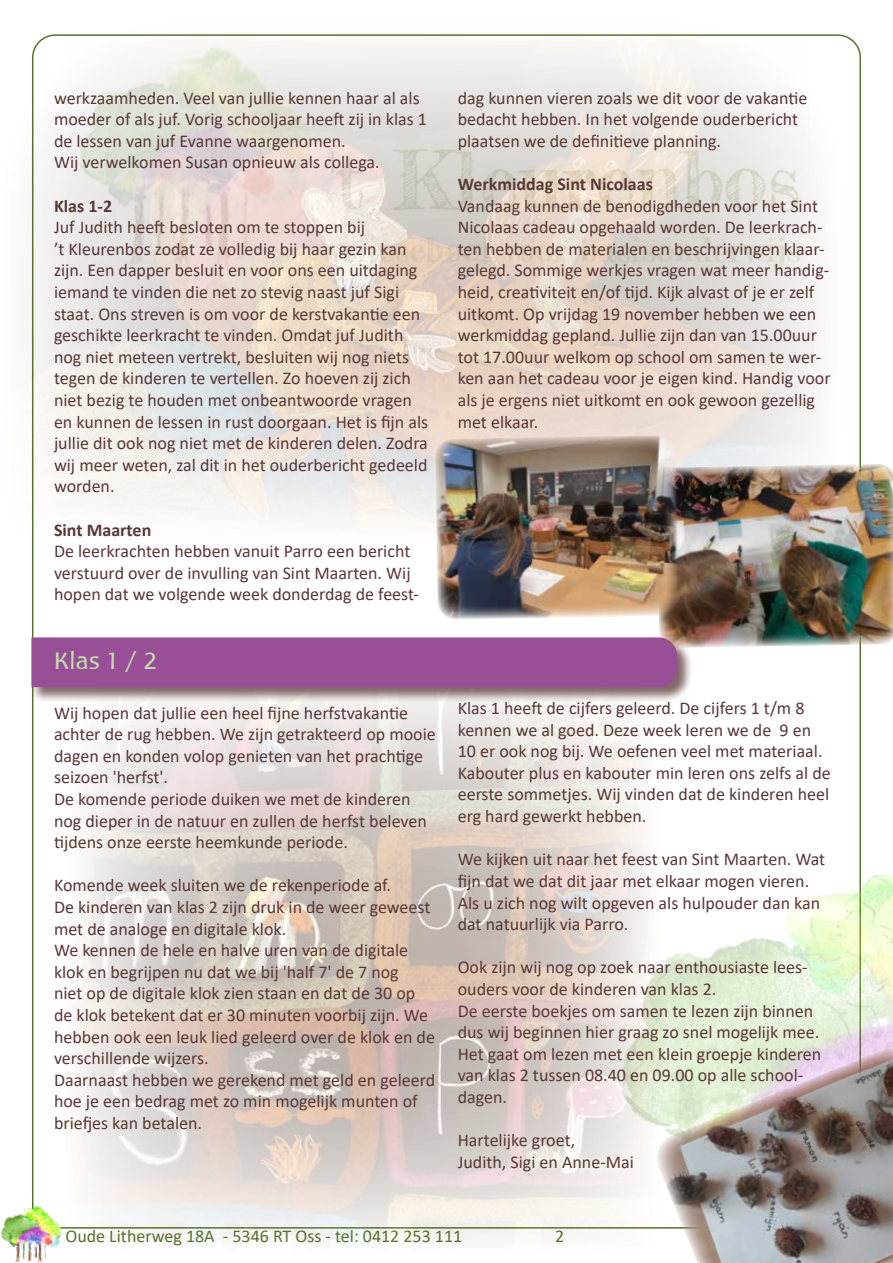
<style>
.page{position:relative;width:893px;height:1263px;background:#fff}
.page>*{position:absolute;margin:0;border:0;box-sizing:border-box;transform-origin:0 0}
.t1{font:24px "Baar Philos";color:#c3ddaa}
.t2{font:18px/21.6px "Calibri";color:#593836}
.t3{font:18px "Calibri";color:#55732a}
.t4{font:700 18px "Calibri";color:#593836}
</style>
<div class="page">
<img style="left:664px;top:859px;width:229px;height:189px">
<img style="left:1px;top:1204px;width:62px;height:59px">
<img style="left:63px;top:703px;width:601px;height:539px">
<img style="left:31px;top:34px;width:814px;height:512px">
<div style="left:31px;top:637px;width:662px;height:66px;background:#593836;opacity:.75"></div>
<div style="left:31px;top:637px;width:646px;height:50px;background:#994e98"></div>
<img style="left:656px;top:464px;width:237px;height:184px">
<img style="left:435px;top:435px;width:244px;height:185px">
<img style="left:653px;top:1048px;width:240px;height:215px">
<p class="t2" style="left:54px;top:86px;width:374px">werkzaamheden. Veel van jullie kennen haar al als moeder of als juf. Vorig schooljaar heeft zij in klas 1 de lessen van juf Evanne waargenomen.<br>Wij verwelkomen Susan opnieuw als collega.</p>
<p class="t4" style="left:54px;top:193px;width:60px">Klas 1-2</p>
<p class="t2" style="left:54px;top:216px;width:376px">Juf Judith heeft besloten om te stoppen bij<br>’t Kleurenbos zodat ze volledig bij haar gezin kan zijn. Een dapper besluit en voor ons een uitdaging iemand te vinden die net zo stevig naast juf Sigi staat. Ons streven is om voor de kerstvakantie een geschikte leerkracht te vinden. Omdat juf Judith nog niet meteen vertrekt, besluiten wij nog niets tegen de kinderen te vertellen. Zo hoeven zij zich niet bezig te houden met onbeantwoorde vragen en kunnen de lessen in rust doorgaan. Het is fijn als jullie dit ook nog niet met de kinderen delen. Zodra wij meer weten, zal dit in het ouderbericht gedeeld worden.</p>
<p class="t4" style="left:54px;top:517px;width:99px">Sint Maarten</p>
<p class="t2" style="left:54px;top:540px;width:367px">De leerkrachten hebben vanuit Parro een bericht verstuurd over de invulling van Sint Maarten. Wij hopen dat we volgende week donderdag de feest-</p>
<h1 class="t1" style="left:53px;top:647px;width:105px">Klas 1 / 2</h1>
<p class="t2" style="left:54px;top:701px;width:383px">Wij hopen dat jullie een heel fijne herfstvakantie achter de rug hebben. We zijn getrakteerd op mooie dagen en konden volop genieten van het prachtige seizoen 'herfst'.<br>De komende periode duiken we met de kinderen nog dieper in de natuur en zullen de herfst beleven tijdens onze eerste heemkunde periode.</p>
<p class="t2" style="left:54px;top:874px;width:383px">Komende week sluiten we de rekenperiode af.<br>De kinderen van klas 2 zijn druk in de weer geweest met de analoge en digitale klok.<br>We kennen de hele en halve uren van de digitale klok en begrijpen nu dat we bij 'half 7' de 7 nog<br>niet op de digitale klok zien staan en dat de 30 op de klok betekent dat er 30 minuten voorbij zijn. We hebben ook een leuk lied geleerd over de klok en de verschillende wijzers.<br>Daarnaast hebben we gerekend met geld en geleerd hoe je een bedrag met zo min mogelijk munten of briefjes kan betalen.</p>
<p class="t2" style="left:458px;top:86px;width:351px">dag kunnen vieren zoals we dit voor de vakantie bedacht hebben. In het volgende ouderbericht plaatsen we de definitieve planning.</p>
<p class="t4" style="left:458px;top:171px;width:197px">Werkmiddag Sint Nicolaas</p>
<p class="t2" style="left:458px;top:194px;width:374px">Vandaag kunnen de benodigdheden voor het Sint Nicolaas cadeau opgehaald worden. De leerkrach&shy;ten hebben de materialen en beschrijvingen klaar&shy;gelegd. Sommige werkjes vragen wat meer handig&shy;heid, creativiteit en/of tijd. Kijk alvast of je er zelf uitkomt. Op vrijdag 19 november hebben we een werkmiddag gepland. Jullie zijn dan van 15.00uur tot 17.00uur welkom op school om samen te wer&shy;ken aan het cadeau voor je eigen kind. Handig voor als je ergens niet uitkomt en ook gewoon gezellig met elkaar.</p>
<p class="t2" style="left:458px;top:697px;width:374px">Klas 1 heeft de cijfers geleerd. De cijfers 1 t/m 8 kennen we al goed. Deze week leren we de 9 en 10 er ook nog bij. We oefenen veel met materiaal.<br>Kabouter plus en kabouter min leren ons zelfs al de eerste sommetjes. Wij vinden dat de kinderen heel erg hard gewerkt hebben.</p>
<p class="t2" style="left:458px;top:848px;width:369px">We kijken uit naar het feest van Sint Maarten. Wat fijn dat we dat dit jaar met elkaar mogen vieren.<br>Als u zich nog wilt opgeven als hulpouder dan kan dat natuurlijk via Parro.</p>
<p class="t2" style="left:458px;top:956px;width:365px">Ook zijn wij nog op zoek naar enthousiaste lees&shy;ouders voor de kinderen van klas 2.<br>De eerste boekjes om samen te lezen zijn binnen dus wij beginnen hier graag zo snel mogelijk mee.<br>Het gaat om lezen met een klein groepje kinderen van klas 2 tussen 08.40 en 09.00 op alle school&shy;dagen.</p>
<p class="t2" style="left:458px;top:1129px;width:178px">Hartelijke groet,<br>Judith, Sigi en Anne-Mai</p>
<p class="t3" style="left:65px;top:1223px;width:398px">Oude Litherweg 18A - 5346 RT Oss - tel: 0412 253 111</p>
<p class="t3" style="left:555px;top:1223px;width:11px">2</p>
</div>
